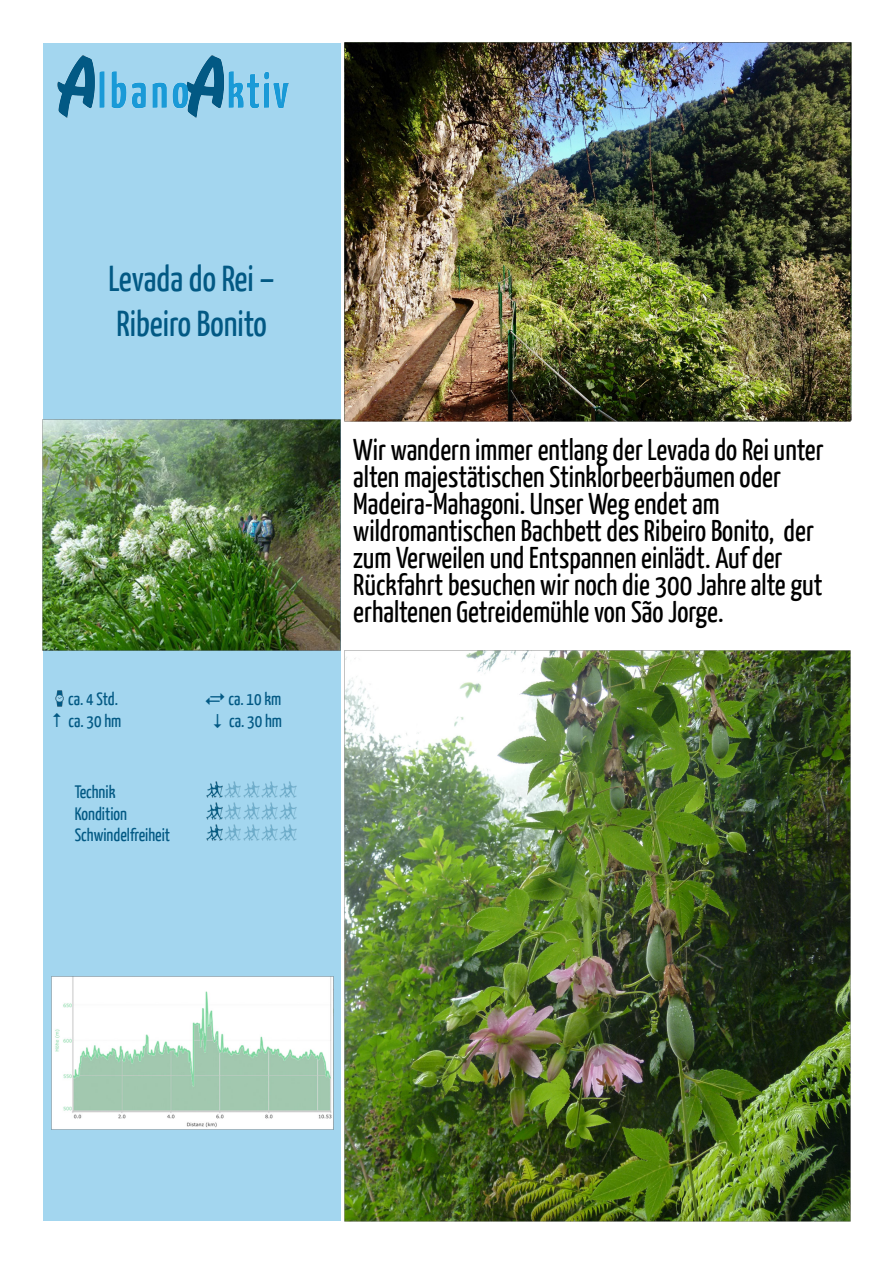
<style>
.page{position:relative;width:893px;height:1263px;background:#fff}
.page>*{position:absolute;margin:0;border:0;box-sizing:border-box;transform-origin:0 0}
.t1{font:36px/45px "Yanone Kaffeesatz";color:#025984}
.t2{font:30px/27px "Yanone Kaffeesatz";color:#000}
.t3{font:18px/21.6px "Yanone Kaffeesatz";color:#025984}
.t4{font:18px "Lucida Grande";color:#025984}
.s1{font-family:"Lucida Grande"}
</style>
<div class="page">
<div style="left:43px;top:43px;width:297px;height:1178px;background:#a3d6ef"></div>
<img style="left:42px;top:420px;width:299px;height:230px">
<img style="left:51px;top:977px;width:282px;height:152px">
<img style="left:206px;top:782px;width:16px;height:16px">
<img style="left:225px;top:782px;width:16px;height:16px">
<img style="left:243px;top:782px;width:35px;height:16px">
<img style="left:280px;top:782px;width:16px;height:16px">
<img style="left:206px;top:803px;width:16px;height:16px">
<img style="left:225px;top:803px;width:16px;height:16px">
<img style="left:243px;top:803px;width:35px;height:16px">
<img style="left:280px;top:803px;width:16px;height:16px">
<img style="left:206px;top:824px;width:16px;height:17px">
<img style="left:225px;top:824px;width:16px;height:17px">
<img style="left:243px;top:824px;width:35px;height:17px">
<img style="left:280px;top:824px;width:16px;height:17px">
<img style="left:345px;top:42px;width:506px;height:380px">
<img style="left:344px;top:651px;width:506px;height:570px">
<img style="left:57px;top:56px;width:232px;height:61px">
<img style="left:56px;top:690px;width:8px;height:16px">
<p class="t1" style="left:108px;top:259px;width:168px">Levada do Rei –<br>Ribeiro Bonito</p>
<p class="t3" style="left:68px;top:689px;width:52px">ca. 4 Std.</p>
<p class="t3" style="left:228px;top:689px;width:54px">ca. 10 km</p>
<p class="t3" style="left:51px;top:711px;width:72px"><span class="s1">↑</span> ca. 30 hm</p>
<p class="t3" style="left:212px;top:711px;width:72px"><span class="s1">↓</span> ca. 30 hm</p>
<p class="t4" style="left:225px;top:691px;width:13px;rotate:90deg">↑</p>
<p class="t4" style="left:206px;top:707px;width:13px;rotate:-90deg">↑</p>
<p class="t3" style="left:75px;top:783px;width:97px">Technik<br>Kondition<br>Schwindelfreiheit</p>
<p class="t2" style="left:353px;top:439px;width:472px">Wir wandern immer entlang der Levada do Rei unter alten majestätischen Stinklorbeerbäumen oder Madeira-Mahagoni. Unser Weg endet am wildromantischen Bachbett des Ribeiro Bonito, der zum Verweilen und Entspannen einlädt. Auf der Rückfahrt besuchen wir noch die 300 Jahre alte gut erhaltenen Getreidemühle von São Jorge.</p>
</div>
